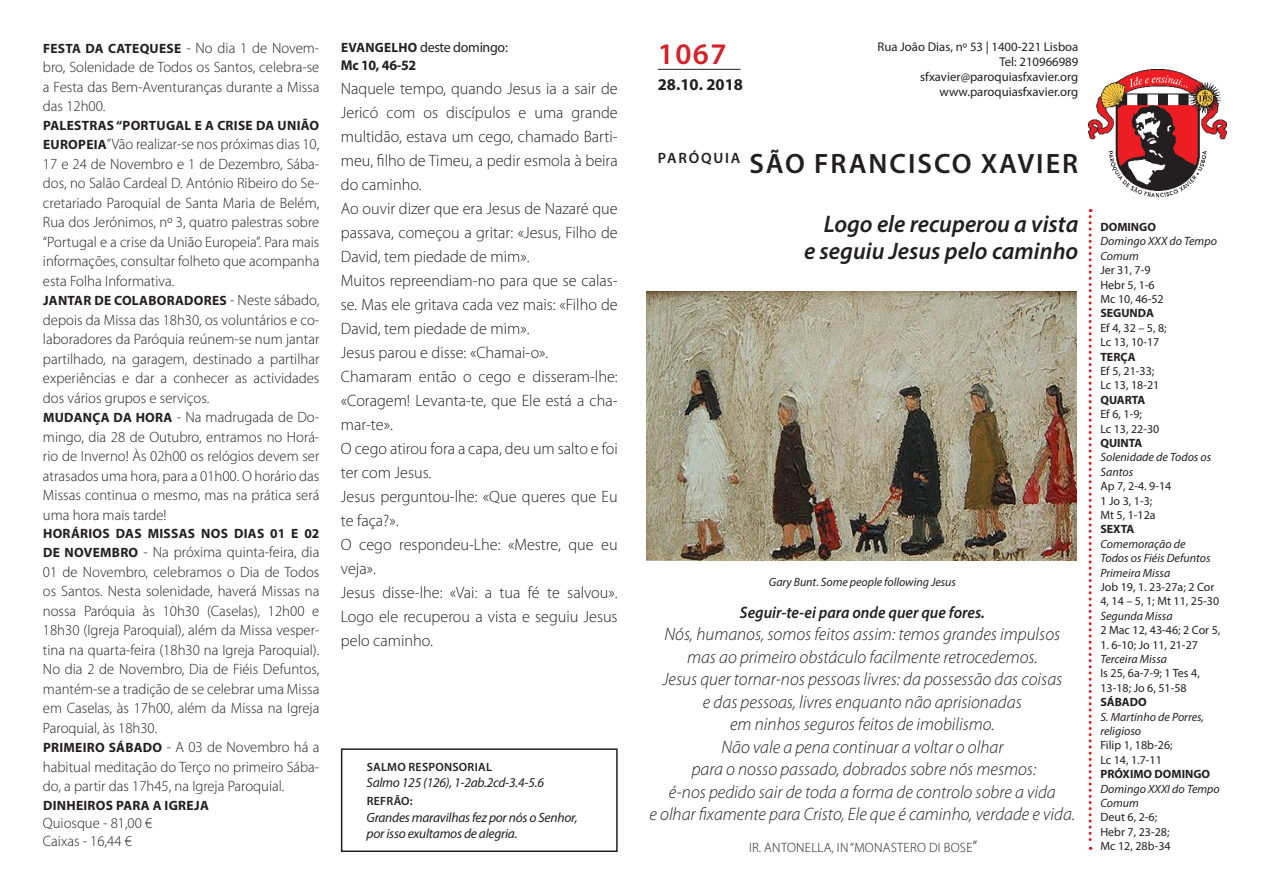
<style>
.page{position:relative;width:1263px;height:893px;background:#fff}
.page>*{position:absolute;margin:0;border:0;box-sizing:border-box;transform-origin:0 0}
.t1{font:600 30px "Myriad Pro";color:#d1232a}
.t2{font:600 28.05px "Myriad Pro";letter-spacing:.07em;color:#231f20}
.t3{font:italic 600 24px/27px "Myriad Pro";color:#231f20;text-align:right}
.t4{font:italic 300 18px "Myriad Pro";color:#231f20}
.t5{font:300 16.5px/24px "Myriad Pro";color:#231f20;text-align:justify}
.t6{font:italic 600 16.5px "Myriad Pro";color:#231f20;scale:.95 1}
.t7{font:700 16.5px "Myriad Pro";color:#231f20}
.t8{font:300 15px/19.5px "Myriad Pro";color:#231f20;text-align:justify}
.t9{font:600 15px "Myriad Pro";letter-spacing:.12em;color:#231f20}
.t10{font:14.25px "Myriad Pro";letter-spacing:-.02em;color:#231f20}
.t11{font:700 14.25px "Myriad Pro";letter-spacing:-.02em;color:#231f20}
.t12{font:700 13.5px "Myriad Pro";letter-spacing:.02em;color:#231f20}
.t13{font:italic 13.5px/16.5px "Myriad Pro";letter-spacing:-.02em;color:#231f20}
.t14{font:300 13.5px "Myriad Pro";letter-spacing:.02em;color:#231f20}
.t15{font:12.75px "Myriad Pro";color:#231f20}
.t16{font:12px/14.4px "Myriad Pro";color:#231f20}
.t17{font:italic 12px/14.4px "Myriad Pro";color:#231f20}
.t18{font:700 12px "Myriad Pro";color:#231f20}
.t19{font:600 12px "Myriad Pro";letter-spacing:.02em;color:#231f20}
.s1{font-weight:300;font-size:15px}
.s2{font-weight:700;font-size:13.5px}
.s3{font-size:16.5px}
</style>
<div class="page">
<img style="left:1089px;top:70px;width:137px;height:128px">
<svg style="left:1089px;top:209px;width:3px;height:641px"></svg>
<hr style="left:658px;top:69px;width:82px;height:1px;background:#231f20">
<div style="left:341px;top:748px;width:277px;height:104px;border:2px solid #231f20"></div>
<img style="left:646px;top:292px;width:430px;height:269px">
<p class="t12" style="left:43px;top:39px;width:278px">FESTA DA CATEQUESE <span class="s1">- No dia 1 de Novem-</span></p>
<p class="t8" style="left:43px;top:58px;width:278px">bro, Solenidade de Todos os Santos, celebra-se a Festa das Bem-Aventuranças durante a Missa das 12h00.</p>
<p class="t12" style="left:43px;top:116px;width:278px">PALESTRAS “PORTUGAL E A CRISE DA UNIÃO</p>
<p class="t8" style="left:43px;top:135px;width:278px"><span class="s2">EUROPEIA</span>” Vão realizar-se nos próximas dias 10, 17 e 24 de Novembro e 1 de Dezembro, Sába&shy;dos, no Salão Cardeal D. António Ribeiro do Se&shy;cretariado Paroquial de Santa Maria de Belém, Rua dos Jerónimos, nº 3, quatro palestras sobre “Portugal e a crise da União Europeia”. Para mais informações, consultar folheto que acompanha esta Folha Informativa.</p>
<p class="t12" style="left:43px;top:292px;width:278px">JANTAR DE COLABORADORES <span class="s1">- Neste sábado,</span></p>
<p class="t8" style="left:43px;top:310px;width:278px">depois da Missa das 18h30, os voluntários e co&shy;laboradores da Paróquia reúnem-se num jantar partilhado, na garagem, destinado a partilhar experiências e dar a conhecer as actividades dos vários grupos e serviços.</p>
<p class="t8" style="left:43px;top:408px;width:278px"><span class="s2">MUDANÇA DA HORA</span> - Na madrugada de Do&shy;mingo, dia 28 de Outubro, entramos no Horá&shy;rio de Inverno! Às 02h00 os relógios devem ser atrasados uma hora, para a 01h00. O horário das Missas continua o mesmo, mas na prática será uma hora mais tarde!</p>
<p class="t12" style="left:43px;top:524px;width:278px">HORÁRIOS DAS MISSAS NOS DIAS 01 E 02</p>
<p class="t8" style="left:43px;top:543px;width:278px"><span class="s2">DE NOVEMBRO</span> - Na próxima quinta-feira, dia 01 de Novembro, celebramos o Dia de Todos os Santos. Nesta solenidade, haverá Missas na nossa Paróquia às 10h30 (Caselas), 12h00 e 18h30 (Igreja Paroquial), além da Missa vesper&shy;tina na quarta-feira (18h30 na Igreja Paroquial).<br>No dia 2 de Novembro, Dia de Fiéis Defuntos, mantém-se a tradição de se celebrar uma Missa em Caselas, às 17h00, além da Missa na Igreja Paroquial, às 18h30.</p>
<p class="t8" style="left:43px;top:738px;width:278px"><span class="s2">PRIMEIRO SÁBADO</span> - A 03 de Novembro há a habitual meditação do Terço no primeiro Sába&shy;do, a partir das 17h45, na Igreja Paroquial.</p>
<p class="t12" style="left:43px;top:796px;width:167px">DINHEIROS PARA A IGREJA</p>
<p class="t8" style="left:43px;top:813px;width:111px">Quiosque - 81,00 €</p>
<p class="t8" style="left:43px;top:831px;width:90px">Caixas - 16,44 €</p>
<p class="t10" style="left:341px;top:38px;width:168px"><span class="s2">EVANGELHO</span> deste domingo:</p>
<p class="t11" style="left:341px;top:56px;width:77px">Mc 10, 46-52</p>
<p class="t5" style="left:341px;top:76px;width:278px">Naquele tempo, quando Jesus ia a sair de Jericó com os discípulos e uma grande multidão, estava um cego, chamado Barti&shy;meu, filho de Timeu, a pedir esmola à beira do caminho.</p>
<p class="t5" style="left:341px;top:196px;width:278px">Ao ouvir dizer que era Jesus de Nazaré que passava, começou a gritar: «Jesus, Filho de David, tem piedade de mim».</p>
<p class="t5" style="left:341px;top:268px;width:278px">Muitos repreendiam-no para que se calas&shy;se. Mas ele gritava cada vez mais: «Filho de David, tem piedade de mim».</p>
<p class="t5" style="left:341px;top:340px;width:209px">Jesus parou e disse: «Chamai-o».</p>
<p class="t5" style="left:341px;top:364px;width:278px">Chamaram então o cego e disseram-lhe: «Coragem! Levanta-te, que Ele está a cha&shy;mar-te».</p>
<p class="t5" style="left:341px;top:436px;width:278px">O cego atirou fora a capa, deu um salto e foi ter com Jesus.</p>
<p class="t5" style="left:341px;top:484px;width:278px">Jesus perguntou-lhe: «Que queres que Eu te faça?».</p>
<p class="t5" style="left:341px;top:532px;width:278px">O cego respondeu-Lhe: «Mestre, que eu veja».</p>
<p class="t5" style="left:341px;top:580px;width:278px">Jesus disse-lhe: «Vai: a tua fé te salvou».<br>Logo ele recuperou a vista e seguiu Jesus pelo caminho.</p>
<p class="t19" style="left:367px;top:759px;width:127px">SALMO RESPONSORIAL</p>
<p class="t13" style="left:367px;top:774px;width:179px">Salmo 125 (126), 1-2ab.2cd-3.4-5.6</p>
<p class="t19" style="left:367px;top:794px;width:48px">REFRÃO:</p>
<p class="t13" style="left:367px;top:809px;width:212px">Grandes maravilhas fez por nós o Senhor, por isso exultamos de alegria.</p>
<p class="t1" style="left:658px;top:34px;width:70px">1067</p>
<p class="t7" style="left:658px;top:74px;width:87px">28.10. 2018</p>
<p class="t15" style="left:877px;top:38px;width:202px">Rua João Dias, nº 53 | 1400-221 Lisboa</p>
<p class="t15" style="left:999px;top:54px;width:81px">Tel: 210966989</p>
<p class="t15" style="left:920px;top:69px;width:160px">sfxavier@paroquiasfxavier.org</p>
<p class="t15" style="left:939px;top:84px;width:140px">www.paroquiasfxavier.org</p>
<p class="t9" style="left:658px;top:148px;width:84px">PARÓQUIA</p>
<p class="t2" style="left:749px;top:145px;width:330px">SÃO FRANCISCO XAVIER</p>
<p class="t3" style="left:804px;top:210px;width:276px">Logo ele recuperou a vista<br>e seguiu Jesus pelo caminho</p>
<p class="t17" style="left:769px;top:574px;width:189px">Gary Bunt. Some people following Jesus</p>
<p class="t6" style="left:740px;top:602px;width:259px">Seguir-te-ei para onde quer que fores.</p>
<p class="t4" style="left:664px;top:623px;width:397px">Nós, humanos, somos feitos assim: temos grandes impulsos</p>
<p class="t4" style="left:687px;top:646px;width:352px">mas ao primeiro obstáculo facilmente retrocedemos.</p>
<p class="t4" style="left:662px;top:668px;width:401px">Jesus quer tornar-nos pessoas livres: da possessão das coisas</p>
<p class="t4" style="left:703px;top:691px;width:320px">e das pessoas, livres enquanto não aprisionadas</p>
<p class="t4" style="left:730px;top:713px;width:266px">em ninhos seguros feitos de imobilismo.</p>
<p class="t4" style="left:721px;top:736px;width:283px">Não vale a pena continuar a voltar o olhar</p>
<p class="t4" style="left:692px;top:758px;width:346px">para o nosso passado, dobrados sobre nós mesmos:</p>
<p class="t4" style="left:669px;top:781px;width:388px">é-nos pedido sair de toda a forma de controlo sobre a vida</p>
<p class="t4" style="left:649px;top:803px;width:427px">e olhar fixamente para Cristo, Ele que é caminho, verdade e vida.</p>
<p class="t14" style="left:749px;top:840px;width:230px">IR. ANTONELLA, IN “MONASTERO DI BOSE<span class="s3">”</span></p>
<p class="t18" style="left:1100px;top:219px;width:57px">DOMINGO</p>
<p class="t17" style="left:1100px;top:234px;width:118px">Domingo XXX do Tempo<br>Comum</p>
<p class="t16" style="left:1100px;top:263px;width:52px">Jer 31, 7-9</p>
<p class="t16" style="left:1100px;top:277px;width:56px">Hebr 5, 1-6</p>
<p class="t16" style="left:1100px;top:292px;width:65px">Mc 10, 46-52</p>
<p class="t18" style="left:1100px;top:305px;width:55px">SEGUNDA</p>
<p class="t16" style="left:1100px;top:320px;width:68px">Ef 4, 32 – 5, 8;</p>
<p class="t16" style="left:1100px;top:335px;width:61px">Lc 13, 10-17</p>
<p class="t18" style="left:1100px;top:349px;width:37px">TERÇA</p>
<p class="t16" style="left:1100px;top:364px;width:55px">Ef 5, 21-33;</p>
<p class="t16" style="left:1100px;top:378px;width:61px">Lc 13, 18-21</p>
<p class="t18" style="left:1100px;top:392px;width:46px">QUARTA</p>
<p class="t16" style="left:1100px;top:407px;width:43px">Ef 6, 1-9;</p>
<p class="t16" style="left:1100px;top:421px;width:61px">Lc 13, 22-30</p>
<p class="t18" style="left:1100px;top:435px;width:44px">QUINTA</p>
<p class="t17" style="left:1100px;top:450px;width:112px">Solenidade de Todos os<br>Santos</p>
<p class="t16" style="left:1100px;top:479px;width:73px">Ap 7, 2-4. 9-14</p>
<p class="t16" style="left:1100px;top:493px;width:53px">1 Jo 3, 1-3;</p>
<p class="t16" style="left:1100px;top:508px;width:57px">Mt 5, 1-12a</p>
<p class="t18" style="left:1100px;top:521px;width:35px">SEXTA</p>
<p class="t17" style="left:1100px;top:536px;width:112px">Comemoração de<br>Todos os Fiéis Defuntos<br>Primeira Missa</p>
<p class="t16" style="left:1100px;top:580px;width:120px">Job 19, 1. 23-27a; 2 Cor<br>4, 14 – 5, 1; Mt 11, 25-30</p>
<p class="t17" style="left:1100px;top:608px;width:74px">Segunda Missa</p>
<p class="t16" style="left:1100px;top:623px;width:122px">2 Mac 12, 43-46; 2 Cor 5,</p>
<p class="t16" style="left:1100px;top:637px;width:99px">1. 6-10; Jo 11, 21-27</p>
<p class="t17" style="left:1100px;top:652px;width:68px">Terceira Missa</p>
<p class="t16" style="left:1100px;top:666px;width:101px">Is 25, 6a-7-9; 1 Tes 4,<br>13-18; Jo 6, 51-58</p>
<p class="t18" style="left:1100px;top:694px;width:48px">SÁBADO</p>
<p class="t17" style="left:1100px;top:709px;width:105px">S. Martinho de Porres, religioso</p>
<p class="t16" style="left:1100px;top:738px;width:74px">Filip 1, 18b-26;</p>
<p class="t16" style="left:1100px;top:752px;width:63px">Lc 14, 1.7-11</p>
<p class="t18" style="left:1100px;top:766px;width:111px">PRÓXIMO DOMINGO</p>
<p class="t17" style="left:1100px;top:781px;width:121px">Domingo XXXI do Tempo<br>Comum</p>
<p class="t16" style="left:1100px;top:810px;width:58px">Deut 6, 2-6;</p>
<p class="t16" style="left:1100px;top:824px;width:71px">Hebr 7, 23-28;</p>
<p class="t16" style="left:1100px;top:839px;width:72px">Mc 12, 28b-34</p>
</div>
